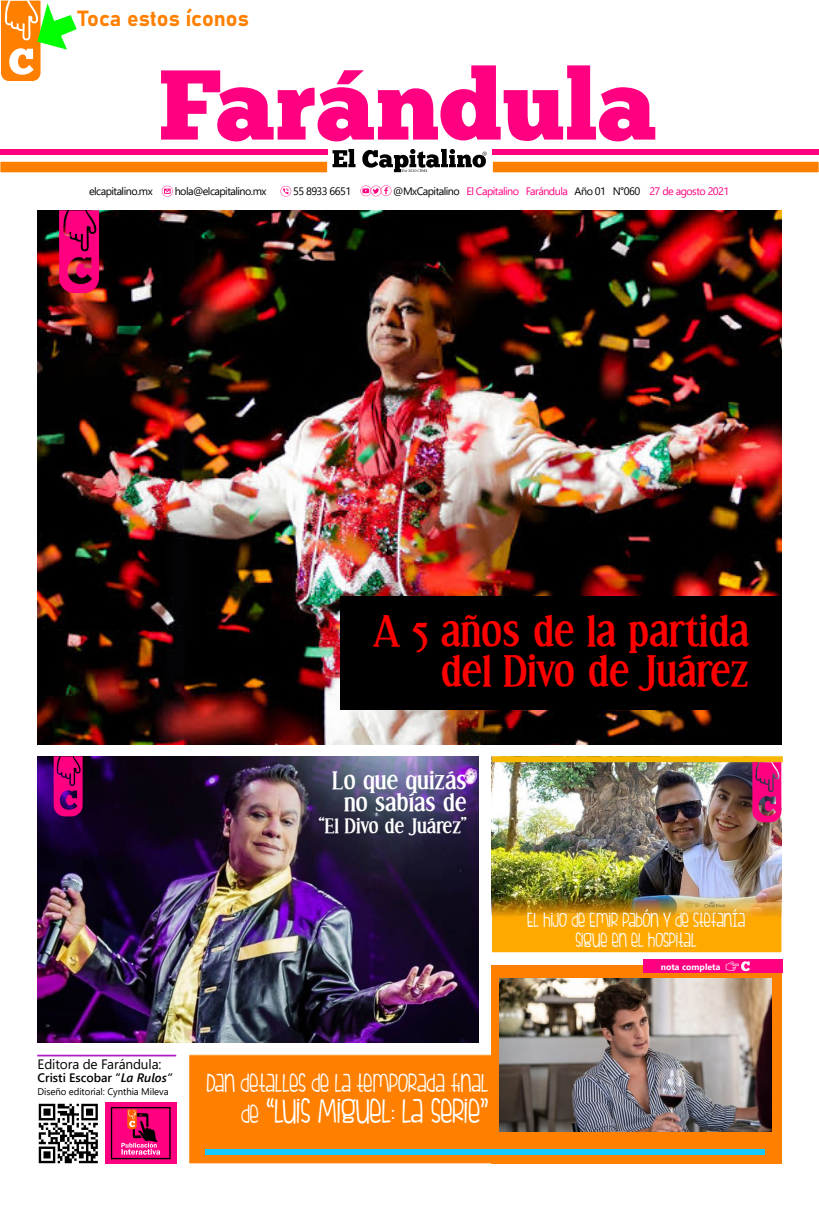
<style>
.page{position:relative;width:819px;height:1211px;background:#fff}
.page>*{position:absolute;margin:0;border:0;box-sizing:border-box;transform-origin:0 0}
.t1{font:98.88px "Chunk Five Ex";color:#ff0080}
.t2{font:700 41.12px/40.2px "Effloresce";color:#f00;text-align:right}
.t3{font:35.88px "FIS Hfingers";color:#fff}
.t4{font:27.12px "FIS Hfingers";color:#fff}
.t5{font:700 23.54px "Effloresce";color:#fff}
.t6{font:21.61px "Bahnschrift";color:#ff8000}
.t7{font:21px "FIS Hfingers";color:#fff}
.t8{font:700 19.51px "Effloresce";color:#fff}
.t9{font:13.65px "Segoe UI";letter-spacing:-.01em;color:#000}
.t10{font:600 12.25px "Segoe UI";color:#000}
.t11{font:10.76px "Segoe UI";letter-spacing:-.05em;color:#ff0080}
.t12{font:10.76px "Segoe UI";letter-spacing:-.05em;color:#000}
.t13{font:9.62px "Segoe UI";letter-spacing:-.01em;color:#000}
.t14{font:700 8.75px "Segoe UI";color:#fff}
.s1{color:#000}
.s2{font-style:italic}
.s3{font-size:27.12px}
</style>
<div class="page">
<img style="left:491px;top:756px;width:290px;height:122px">
<img style="left:37px;top:211px;width:744px;height:533px">
<div style="left:491px;top:965px;width:291px;height:198px;background:#ff8000"></div>
<img style="left:38px;top:1103px;width:60px;height:60px">
<div style="left:105px;top:1102px;width:71px;height:61px;background:#ff0080"></div>
<div style="left:111px;top:1106px;width:60px;height:53px;border:1px solid #000"></div>
<svg style="left:121px;top:1109px;width:39px;height:45px"></svg>
<svg style="left:0;top:149px;width:819px;height:24px"></svg>
<svg style="left:162px;top:186px;width:11px;height:11px"></svg>
<svg style="left:280px;top:186px;width:11px;height:10px"></svg>
<svg style="left:360px;top:185px;width:31px;height:11px"></svg>
<svg style="left:1px;top:0;width:76px;height:82px"></svg>
<svg style="left:189px;top:1054px;width:575px;height:110px;background:#eb8717"></svg>
<img style="left:491px;top:878px;width:291px;height:75px">
<img style="left:492px;top:756px;width:290px;height:66px">
<svg style="left:59px;top:210px;width:40px;height:83px;background:#d60567"></svg>
<hr style="left:37px;top:1054px;width:139px;height:2px;background:#b11cc9">
<img style="left:500px;top:978px;width:271px;height:153px">
<div style="left:643px;top:959px;width:139px;height:13px;background:#ff0080"></div>
<svg style="left:725px;top:961px;width:25px;height:10px"></svg>
<img style="left:38px;top:756px;width:440px;height:286px">
<svg style="left:54px;top:756px;width:29px;height:60px;background:#ca0073"></svg>
<div style="left:340px;top:596px;width:441px;height:114px;background:#000"></div>
<p class="t6" style="left:78px;top:2px;width:172px">Toca estos íconos</p>
<p class="t1" style="left:158px;top:31px;width:499px">Farándula</p>
<p class="t12" style="left:89px;top:181px;width:65px">elcapitalino.mx</p>
<p class="t12" style="left:175px;top:181px;width:93px">hola@elcapitalino.mx</p>
<p class="t12" style="left:293px;top:181px;width:60px">55 8933 6651</p>
<p class="t11" style="left:393px;top:181px;width:337px"><span class="s1">@MxCapitalino</span> El Capitalino Farándula <span class="s1">Año 01 N°060</span> 27 de agosto 2021</p>
<p class="t2" style="left:373px;top:612px;width:378px">A 5 años de la partida del Divo de Juárez</p>
<p class="t5" style="left:332px;top:767px;width:136px">Lo que quizás</p>
<p class="t5" style="left:344px;top:789px;width:124px">no sabías de</p>
<p class="t8" style="left:319px;top:815px;width:149px">“El Divo de Juárez”</p>
<p class="t9" style="left:38px;top:1051px;width:125px">Editora de Farándula:</p>
<p class="t10" style="left:38px;top:1065px;width:136px">Cristi Escobar “<span class="s2">La Rulos”</span></p>
<p class="t13" style="left:38px;top:1082px;width:132px">Diseño editorial: Cynthia Mileva</p>
<p class="t4" style="left:207px;top:1068px;width:283px">DAN DETALLES DE LA TEMPORADA FINAL</p>
<p class="t3" style="left:241px;top:1090px;width:249px"><span class="s3">DE</span> “LUIS MIGUEL: LA SERIE”</p>
<p class="t7" style="left:527px;top:908px;width:219px">EL HIJO DE EMIR PABÓN Y DE STEFANÍA</p>
<p class="t7" style="left:576px;top:928px;width:123px">SIGUE EN EL HOSPITAL</p>
<p class="t14" style="left:660px;top:958px;width:61px">nota completa</p>
</div>
